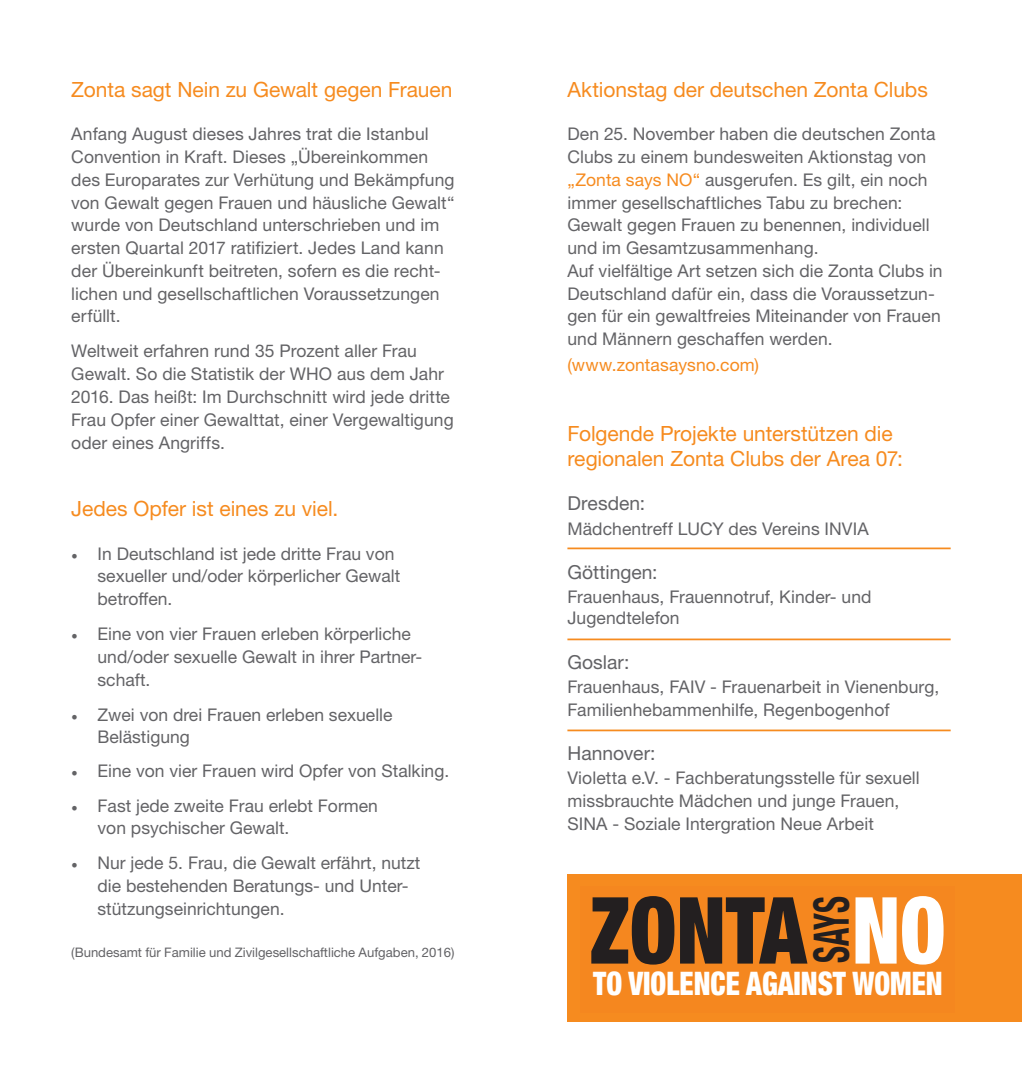
<style>
.page{position:relative;width:1022px;height:1072px;background:#fff}
.page>*{position:absolute;margin:0;border:0;box-sizing:border-box;transform-origin:0 0}
.t1{font:900 condensed 92.75px "Helvetica Neue";color:#231f20;scale:.9 1}
.t2{font:900 condensed 92.75px "Helvetica Neue";color:#fff;scale:.88 1}
.t3{font:700 condensed 48.65px "Helvetica Neue";color:#231f20;scale:.67 1}
.t4{font:900 condensed 32.2px "Helvetica Neue";color:#fff;scale:.88 1}
.t5{font:21px/25.2px "Helvetica Neue";letter-spacing:-.005em;color:#f68b1f}
.t6{font:19.25px "Helvetica Neue";color:#636366}
.t7{font:17.5px/22.8px "Helvetica Neue";letter-spacing:.005em;color:#636366}
.t8{font:17.5px "Helvetica Neue";letter-spacing:.005em;color:#f68b1f}
.t9{font:13.12px "Helvetica Neue";color:#636366}
.s1{font-family:"Minion Pro"}
.s2{color:#f68b1f}
</style>
<div class="page">
<hr style="left:567px;top:547px;width:384px;height:2px;background:#f68b1f">
<hr style="left:567px;top:638px;width:384px;height:2px;background:#f68b1f">
<hr style="left:567px;top:729px;width:384px;height:2px;background:#f68b1f">
<div style="left:567px;top:874px;width:455px;height:148px;background:#f68b1f"></div>
<div style="left:581px;top:1004px;width:374px;height:8px;background:#f5871f"></div>
<div style="left:581px;top:885px;width:374px;height:119px;background:#f5871f"></div>
<p class="t5" style="left:71px;top:76px;width:383px">Zonta sagt Nein zu Gewalt gegen Frauen</p>
<p class="t7" style="left:71px;top:122px;width:385px">Anfang August dieses Jahres trat die Istanbul Convention in Kraft. Dieses „Übereinkommen des Europarates zur Verhütung und Bekämpfung von Gewalt gegen Frauen und häusliche Gewalt“ wurde von Deutschland unterschrieben und im ersten Quartal 2017 ratifiziert. Jedes Land kann der Übereinkunft beitreten, sofern es die recht&shy;lichen und gesellschaftlichen Voraussetzungen erfüllt.</p>
<p class="t7" style="left:71px;top:339px;width:384px">Weltweit erfahren rund 35 Prozent aller Frau Gewalt. So die Statistik der WHO aus dem Jahr 2016. Das heißt: Im Durchschnitt wird jede dritte Frau Opfer einer Gewalttat, einer Vergewaltigung oder eines Angriffs.</p>
<p class="t5" style="left:71px;top:495px;width:268px">Jedes Opfer ist eines zu viel.</p>
<p class="t7" style="left:98px;top:541px;width:304px;text-indent:-26px"><span class="s1">•</span> In Deutschland ist jede dritte Frau von sexueller und/oder körperlicher Gewalt betroffen.</p>
<p class="t7" style="left:98px;top:622px;width:326px;text-indent:-26px"><span class="s1">•</span> Eine von vier Frauen erleben körperliche und/oder sexuelle Gewalt in ihrer Partner&shy;schaft.</p>
<p class="t7" style="left:98px;top:702px;width:296px;text-indent:-26px"><span class="s1">•</span> Zwei von drei Frauen erleben sexuelle<br>Belästigung</p>
<p class="t7" style="left:71px;top:758px;width:379px"><span class="s1">•</span> Eine von vier Frauen wird Opfer von Stalking.</p>
<p class="t7" style="left:98px;top:793px;width:282px;text-indent:-26px"><span class="s1">•</span> Fast jede zweite Frau erlebt Formen von psychischer Gewalt.</p>
<p class="t7" style="left:98px;top:851px;width:324px;text-indent:-26px"><span class="s1">•</span> Nur jede 5. Frau, die Gewalt erfährt, nutzt die bestehenden Beratungs- und Unter&shy;stützungseinrichtungen.</p>
<p class="t9" style="left:71px;top:944px;width:385px">(Bundesamt für Familie und Zivilgesellschaftliche Aufgaben, 2016)</p>
<p class="t5" style="left:567px;top:76px;width:362px">Aktionstag der deutschen Zonta Clubs</p>
<p class="t7" style="left:567px;top:122px;width:377px">Den 25. November haben die deutschen Zonta Clubs zu einem bundesweiten Aktionstag von <span class="s2">„Zonta says NO“</span> ausgerufen. Es gilt, ein noch immer gesellschaftliches Tabu zu brechen:<br>Gewalt gegen Frauen zu benennen, individuell und im Gesamtzusammenhang.<br>Auf vielfältige Art setzen sich die Zonta Clubs in Deutschland dafür ein, dass die Voraussetzun&shy;gen für ein gewaltfreies Miteinander von Frauen und Männern geschaffen werden.</p>
<p class="t8" style="left:567px;top:355px;width:193px">(www.zontasaysno.com)</p>
<p class="t5" style="left:567px;top:420px;width:337px">Folgende Projekte unterstützen die regionalen Zonta Clubs der Area 07:</p>
<p class="t6" style="left:567px;top:492px;width:79px">Dresden:</p>
<p class="t7" style="left:567px;top:517px;width:303px">Mädchentreff LUCY des Vereins INVIA</p>
<p class="t6" style="left:567px;top:560px;width:92px">Göttingen:</p>
<p class="t7" style="left:567px;top:586px;width:306px;line-height:21px">Frauenhaus, Frauennotruf, Kinder- und<br>Jugendtelefon</p>
<p class="t6" style="left:567px;top:650px;width:63px">Goslar:</p>
<p class="t7" style="left:567px;top:675px;width:373px">Frauenhaus, FAIV - Frauenarbeit in Vienenburg,<br>Familienhebammenhilfe, Regenbogenhof</p>
<p class="t6" style="left:567px;top:741px;width:89px">Hannover:</p>
<p class="t7" style="left:567px;top:766px;width:354px">Violetta e.V. - Fachberatungsstelle für sexuell missbrauchte Mädchen und junge Frauen,<br>SINA - Soziale Intergration Neue Arbeit</p>
<h1 class="t1" style="left:590px;top:873px;width:242px">ZONTA</h1>
<h2 class="t3" style="left:802px;top:962px;width:102px;rotate:-90deg">SAYS</h2>
<h1 class="t2" style="left:852px;top:873px;width:108px">NO</h1>
<h3 class="t4" style="left:593px;top:964px;width:398px">TO VIOLENCE AGAINST WOMEN</h3>
</div>
